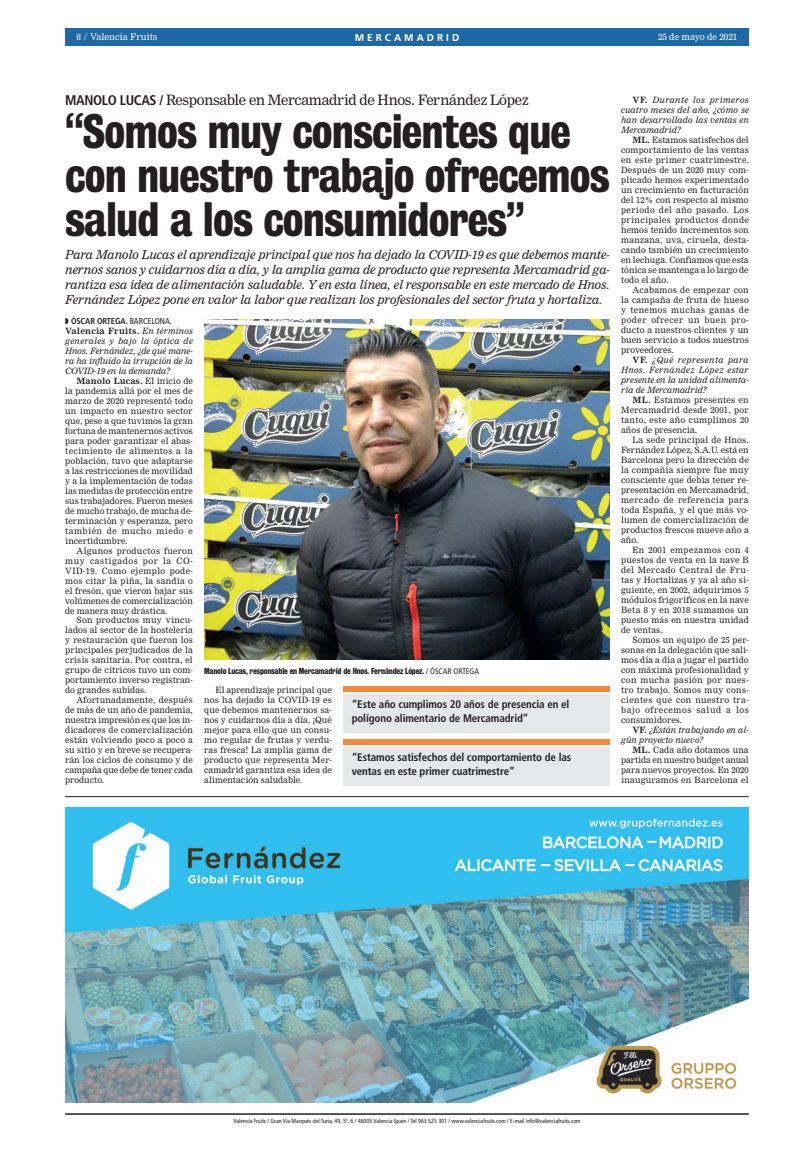
<style>
.page{position:relative;width:797px;height:1151px;background:#fff}
.page>*{position:absolute;margin:0;border:0;box-sizing:border-box;transform-origin:0 0}
.t1{font:44px/44px "Bureau Grot Three Seven";letter-spacing:-.02em;color:#231f20}
.t2{font:14px "Nimrod";letter-spacing:-.025em;color:#231f20}
.t3{font:italic 12px/15px "Nimrod";letter-spacing:-.01em;color:#231f20;text-align:justify}
.t4{font:700 condensed 11px/14px "Frutiger";letter-spacing:-.01em;color:#231f20}
.t5{font:700 10px "Frutiger";letter-spacing:.3em;color:#fff}
.t6{font:9px "Nimrod";color:#fff}
.t7{font:8.5px/10px "Nimrod";letter-spacing:.005em;color:#231f20;text-align:justify}
.t8{font:italic 8.5px/10px "Nimrod";letter-spacing:.01em;color:#231f20;text-align:justify}
.t9{font:700 condensed 8.5px "Frutiger";letter-spacing:-.01em;color:#231f20}
.t10{font:8px "Bureau Grot Three Seven";letter-spacing:-.025em;color:#231f20}
.t11{font:condensed 8px "Frutiger";color:#231f20}
.t12{font:condensed 6px "Frutiger";color:#231f20}
.s1{font-family:"Frutiger";font-weight:700;font-stretch:condensed}
.s2{font-weight:400}
.s3{font-weight:700;font-style:normal}
.s4{font-weight:700}
.s5{font-family:"Frutiger";font-stretch:condensed}
</style>
<div class="page">
<div style="left:65px;top:28px;width:683px;height:17px;background:#1e68a6"></div>
<hr style="left:65px;top:1114px;width:683px;height:1px;background:#231f20">
<img style="left:65px;top:808px;width:683px;height:295px">
<hr style="left:65px;top:796px;width:683px;height:1px;background:#231f20">
<img style="left:204px;top:320px;width:405px;height:340px">
<div style="left:343px;top:686px;width:266px;height:6px;background:#f58938"></div>
<div style="left:343px;top:694px;width:266px;height:39px;background:#e6e7e9"></div>
<div style="left:343px;top:739px;width:266px;height:6px;background:#f58938"></div>
<div style="left:343px;top:747px;width:266px;height:39px;background:#e6e7e9"></div>
<p class="t6" style="left:77px;top:32px;width:83px">8 / Valencia Fruits</p>
<p class="t6" style="left:658px;top:32px;width:81px">25 de mayo de 2021</p>
<p class="t5" style="left:355px;top:31px;width:106px">MERCAMADRID</p>
<h2 class="t2" style="left:65px;top:91px;width:465px"><span class="s1">MANOLO LUCAS /</span> Responsable en Mercamadrid de Hnos. Fernández López</h2>
<h1 class="t1" style="left:65px;top:109px;width:546px">“Somos muy conscientes que con nuestro trabajo ofrecemos salud a los consumidores”</h1>
<p class="t3" style="left:65px;top:247px;width:546px">Para Manolo Lucas el aprendizaje principal que nos ha dejado la COVID-19 es que debemos mante&shy;nernos sanos y cuidarnos día a día, y la amplia gama de producto que representa Mercamadrid ga&shy;rantiza esa idea de alimentación saludable. Y en esta línea, el responsable en este mercado de Hnos.<br>Fernández López pone en valor la labor que realizan los profesionales del sector fruta y hortaliza.</p>
<p class="t9" style="left:65px;top:316px;width:108px">◗ ÓSCAR ORTEGA. <span class="s2">BARCELONA.</span></p>
<p class="t8" style="left:65px;top:326px;width:129px"><span class="s3">Valencia Fruits.</span> En términos generales y bajo la óptica de Hnos. Fernández, ¿de qué mane&shy;ra ha influido la irrupción de la COVID-19 en la demanda?</p>
<p class="t7" style="left:65px;top:376px;width:129px;text-indent:11px"><span class="s4">Manolo Lucas.</span> El inicio de la pandemia allá por el mes de marzo de 2020 representó todo un impacto en nuestro sector que, pese a que tuvimos la gran fortuna de mantenernos activos para poder garantizar el abas&shy;tecimiento de alimentos a la población, tuvo que adaptarse a las restricciones de movilidad y a la implementación de todas las medidas de protección entre sus trabajadores. Fueron meses de mucho trabajo, de mucha de&shy;terminación y esperanza, pero también de mucho miedo e incertidumbre.</p>
<p class="t7" style="left:65px;top:545px;width:129px;text-indent:11px">Algunos productos fueron muy castigados por la CO-VID-19. Como ejemplo pode&shy;mos citar la piña, la sandía o el fresón, que vieron bajar sus volúmenes de comercialización de manera muy drástica.</p>
<p class="t7" style="left:65px;top:615px;width:129px;text-indent:11px">Son productos muy vincu&shy;lados al sector de la hostelería y restauración que fueron los principales perjudicados de la crisis sanitaria. Por contra, el grupo de cítricos tuvo un com&shy;portamiento inverso registran&shy;do grandes subidas.</p>
<p class="t7" style="left:65px;top:695px;width:129px;text-indent:11px">Afortunadamente, después de más de un año de pandemia, nuestra impresión es que los in&shy;dicadores de comercialización están volviendo poco a poco a su sitio y en breve se recupera&shy;rán los ciclos de consumo y de campaña que debe de tener cada producto.</p>
<p class="t7" style="left:204px;top:685px;width:129px;text-indent:11px">El aprendizaje principal que nos ha dejado la COVID-19 es que debemos mantenernos sa&shy;nos y cuidarnos día a día. ¡Qué mejor para ello que un consu&shy;mo regular de frutas y verdu&shy;ras fresca! La amplia gama de producto que representa Mer&shy;camadrid garantiza esa idea de alimentación saludable.</p>
<p class="t10" style="left:204px;top:666px;width:236px">Manolo Lucas, responsable en Mercamadrid de Hnos. Fernández López. <span class="s5">/ óscar</span></p>
<p class="t11" style="left:453px;top:666px;width:6px">ortega</p>
<p class="t4" style="left:351px;top:698px;width:219px">“Este año cumplimos 20 años de presencia en el polígono alimentario de Mercamadrid”</p>
<p class="t4" style="left:351px;top:751px;width:221px">“Estamos satisfechos del comportamiento de las ventas en este primer cuatrimestre”</p>
<p class="t8" style="left:621px;top:95px;width:129px;text-indent:11px"><span class="s3">VF.</span> Durante los primeros cuatro meses del año, ¿cómo se han desarrollado las ventas en Mercamadrid?</p>
<p class="t7" style="left:621px;top:135px;width:129px;text-indent:11px"><span class="s4">ML.</span> Estamos satisfechos del comportamiento de las ventas en este primer cuatrimestre.<br>Después de un 2020 muy com&shy;plicado hemos experimentado un crecimiento en facturación del 12% con respecto al mismo periodo del año pasado. Los principales productos donde hemos tenido incrementos son manzana, uva, ciruela, desta&shy;cando también un crecimiento en lechuga. Confiamos que esta tónica se mantenga a lo largo de todo el año.</p>
<p class="t7" style="left:621px;top:285px;width:129px;text-indent:11px">Acabamos de empezar con la campaña de fruta de hueso y tenemos muchas ganas de poder ofrecer un buen pro&shy;ducto a nuestros clientes y un buen servicio a todos nuestros proveedores.</p>
<p class="t8" style="left:621px;top:355px;width:129px;text-indent:11px"><span class="s3">VF.</span> ¿Qué representa para Hnos. Fernández López estar presente en la unidad alimenta&shy;ria de Mercamadrid?</p>
<p class="t7" style="left:621px;top:395px;width:129px;text-indent:11px"><span class="s4">ML.</span> Estamos presentes en Mercamadrid desde 2001, por tanto, este año cumplimos 20 años de presencia.</p>
<p class="t7" style="left:621px;top:435px;width:129px;text-indent:11px">La sede principal de Hnos.<br>Fernández López, S.A.U. está en Barcelona pero la dirección de la compañía siempre fue muy consciente que debía tener re&shy;presentación en Mercamadrid, mercado de referencia para toda España, y el que más vo&shy;lumen de comercialización de productos frescos mueve año a año.</p>
<p class="t7" style="left:621px;top:545px;width:129px;text-indent:11px">En 2001 empezamos con 4 puestos de venta en la nave B del Mercado Central de Fru&shy;tas y Hortalizas y ya al año si&shy;guiente, en 2002, adquirimos 5 módulos frigoríficos en la nave Beta 8 y en 2018 sumamos un puesto más en nuestra unidad de ventas.</p>
<p class="t7" style="left:621px;top:635px;width:129px;text-indent:11px">Somos un equipo de 25 per&shy;sonas en la delegación que sali&shy;mos día a día a jugar el partido con máxima profesionalidad y con mucha pasión por nues&shy;tro trabajo. Somos muy cons&shy;cientes que con nuestro tra&shy;bajo ofrecemos salud a los consumidores.</p>
<p class="t8" style="left:621px;top:725px;width:129px;text-indent:11px"><span class="s3">VF.</span> ¿Están trabajando en al&shy;gún proyecto nuevo?</p>
<p class="t7" style="left:621px;top:745px;width:129px;text-indent:11px"><span class="s4">ML.</span> Cada año dotamos una partida en nuestro budget anual para nuevos proyectos. En 2020 inauguramos en Barcelona el</p>
<p class="t12" style="left:233px;top:1117px;width:349px">Valencia Fruits / Gran Vía Marqués del Turia, 49, 5º, 6 / 46005 Valencia Spain / Tel 963 525 301 / www.valenciafruits.com / E-mail info@valenciafruits.com</p>
</div>
